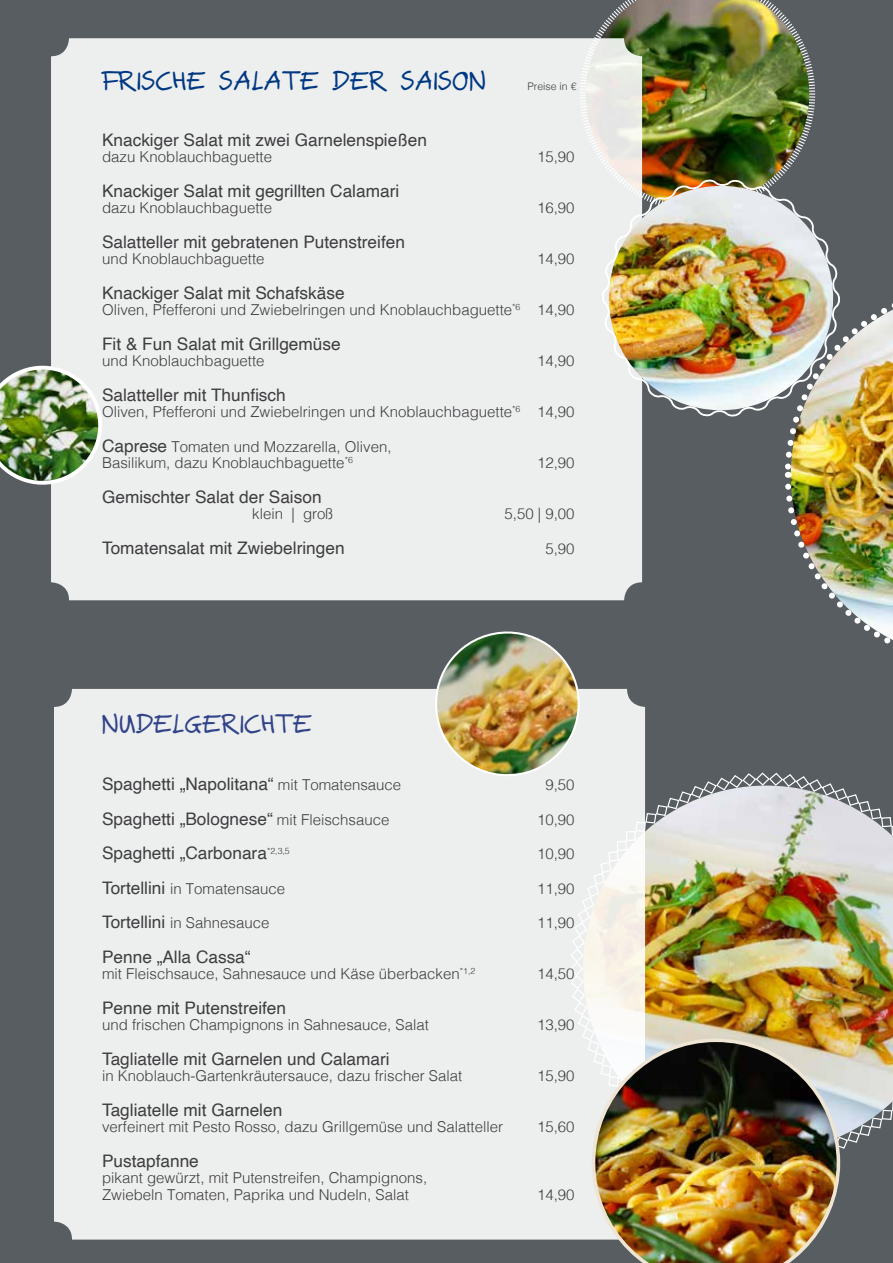
<style>
.page{position:relative;width:893px;height:1263px;background:#575d60}
.page>*{position:absolute;margin:0;border:0;box-sizing:border-box;transform-origin:0 0}
.t1{font:500 27px "STREICHHAND";color:#003882}
.t2{font:500 27px "STREICHHAND";color:#31448a}
.t3{font:17.25px "Helvetica";color:#3e3d40}
.t4{font:300 15px/16.5px "Helvetica";color:#3e3d40}
.t5{font:300 10.5px "Helvetica";color:#3e3d40}
.s1{font-weight:400;font-size:17.25px}
.s2{font-weight:300;font-size:15px}
</style>
<div class="page">
<img style="left:594px;top:0;width:222px;height:179px">
<img style="left:645px;top:836px;width:248px;height:264px">
<svg style="left:645px;top:772px;width:248px;height:64px"></svg>
<svg style="left:840px;top:1100px;width:53px;height:66px"></svg>
<div style="left:54px;top:689px;width:591px;height:550px;background:#edeeee;border-radius:18px"></div>
<div style="left:51px;top:38px;width:591px;height:562px;background:#edeeee;border-radius:18px"></div>
<img style="left:0;top:365px;width:102px;height:120px">
<img style="left:785px;top:303px;width:108px;height:341px">
<img style="left:592px;top:1038px;width:248px;height:225px">
<img style="left:424px;top:631px;width:166px;height:145px">
<img style="left:840px;top:303px;width:7px;height:110px">
<img style="left:602px;top:179px;width:238px;height:238px">
<h1 class="t1" style="left:102px;top:65px;width:386px">FRISCHE SALATE DER SAISON</h1>
<p class="t5" style="left:528px;top:77px;width:51px">Preise in €</p>
<p class="t3" style="left:102px;top:126px;width:326px">Knackiger Salat mit zwei Garnelenspießen</p>
<p class="t4" style="left:102px;top:148px;width:172px">dazu Knoblauchbaguette</p>
<p class="t4" style="left:537px;top:148px;width:39px">15,90</p>
<p class="t3" style="left:102px;top:177px;width:299px">Knackiger Salat mit gegrillten Calamari</p>
<p class="t4" style="left:102px;top:199px;width:172px">dazu Knoblauchbaguette</p>
<p class="t4" style="left:537px;top:199px;width:39px">16,90</p>
<p class="t3" style="left:102px;top:228px;width:304px">Salatteller mit gebratenen Putenstreifen</p>
<p class="t4" style="left:102px;top:250px;width:164px">und Knoblauchbaguette</p>
<p class="t4" style="left:537px;top:250px;width:39px">14,90</p>
<p class="t3" style="left:102px;top:279px;width:244px">Knackiger Salat mit Schafskäse</p>
<p class="t4" style="left:102px;top:301px;width:474px">Oliven, Pfefferoni und Zwiebelringen und Knoblauchbaguette<sup>*6</sup> 14,90</p>
<p class="t3" style="left:102px;top:330px;width:240px">Fit &amp; Fun Salat mit Grillgemüse</p>
<p class="t4" style="left:102px;top:352px;width:164px">und Knoblauchbaguette</p>
<p class="t4" style="left:537px;top:352px;width:39px">14,90</p>
<p class="t3" style="left:102px;top:381px;width:185px">Salatteller mit Thunfisch</p>
<p class="t4" style="left:102px;top:403px;width:474px">Oliven, Pfefferoni und Zwiebelringen und Knoblauchbaguette<sup>*6</sup> 14,90</p>
<p class="t4" style="left:102px;top:437px;width:291px"><span class="s1">Caprese</span> Tomaten und Mozzarella, Oliven,<br>Basilikum, dazu Knoblauchbaguette<sup>*6</sup></p>
<p class="t4" style="left:537px;top:454px;width:39px">12,90</p>
<p class="t3" style="left:102px;top:483px;width:221px">Gemischter Salat der Saison</p>
<p class="t4" style="left:252px;top:505px;width:82px">klein | groß</p>
<p class="t4" style="left:504px;top:505px;width:72px">5,50 | 9,00</p>
<p class="t3" style="left:102px;top:534px;width:244px">Tomatensalat mit Zwiebelringen</p>
<p class="t4" style="left:545px;top:539px;width:31px">5,90</p>
<h1 class="t2" style="left:102px;top:708px;width:212px">NUDELGERICHTE</h1>
<p class="t3" style="left:102px;top:771px;width:301px">Spaghetti „Napolitana“ <span class="s2">mit Tomatensauce</span></p>
<p class="t4" style="left:545px;top:775px;width:31px">9,50</p>
<p class="t3" style="left:102px;top:805px;width:289px">Spaghetti „Bolognese“ <span class="s2">mit Fleischsauce</span></p>
<p class="t4" style="left:537px;top:810px;width:39px">10,90</p>
<p class="t3" style="left:102px;top:840px;width:189px">Spaghetti „Carbonara<sup>*2,3,5</sup></p>
<p class="t4" style="left:537px;top:844px;width:39px">10,90</p>
<p class="t4" style="left:102px;top:879px;width:185px"><span class="s1">Tortellini</span> in Tomatensauce</p>
<p class="t4" style="left:537px;top:879px;width:39px">11,90</p>
<p class="t4" style="left:102px;top:913px;width:169px"><span class="s1">Tortellini</span> in Sahnesauce</p>
<p class="t4" style="left:537px;top:913px;width:39px">11,90</p>
<p class="t3" style="left:102px;top:943px;width:150px">Penne „Alla Cassa“</p>
<p class="t4" style="left:102px;top:964px;width:375px">mit Fleischsauce, Sahnesauce und Käse überbacken<sup>*1,2</sup></p>
<p class="t4" style="left:537px;top:964px;width:39px">14,50</p>
<p class="t3" style="left:102px;top:994px;width:186px">Penne mit Putenstreifen</p>
<p class="t4" style="left:102px;top:1015px;width:328px">und frischen Champignons in Sahnesauce, Salat</p>
<p class="t4" style="left:537px;top:1015px;width:39px">13,90</p>
<p class="t3" style="left:102px;top:1045px;width:289px">Tagliatelle mit Garnelen und Calamari</p>
<p class="t4" style="left:102px;top:1066px;width:362px">in Knoblauch-Gartenkräutersauce, dazu frischer Salat</p>
<p class="t4" style="left:537px;top:1066px;width:39px">15,90</p>
<p class="t3" style="left:102px;top:1096px;width:182px">Tagliatelle mit Garnelen</p>
<p class="t4" style="left:102px;top:1117px;width:402px">verfeinert mit Pesto Rosso, dazu Grillgemüse und Salatteller</p>
<p class="t4" style="left:537px;top:1117px;width:39px">15,60</p>
<p class="t3" style="left:102px;top:1147px;width:98px">Pustapfanne</p>
<p class="t4" style="left:102px;top:1168px;width:327px">pikant gewürzt, mit Putenstreifen, Champignons,<br>Zwiebeln Tomaten, Paprika und Nudeln, Salat</p>
<p class="t4" style="left:537px;top:1185px;width:39px">14,90</p>
</div>
